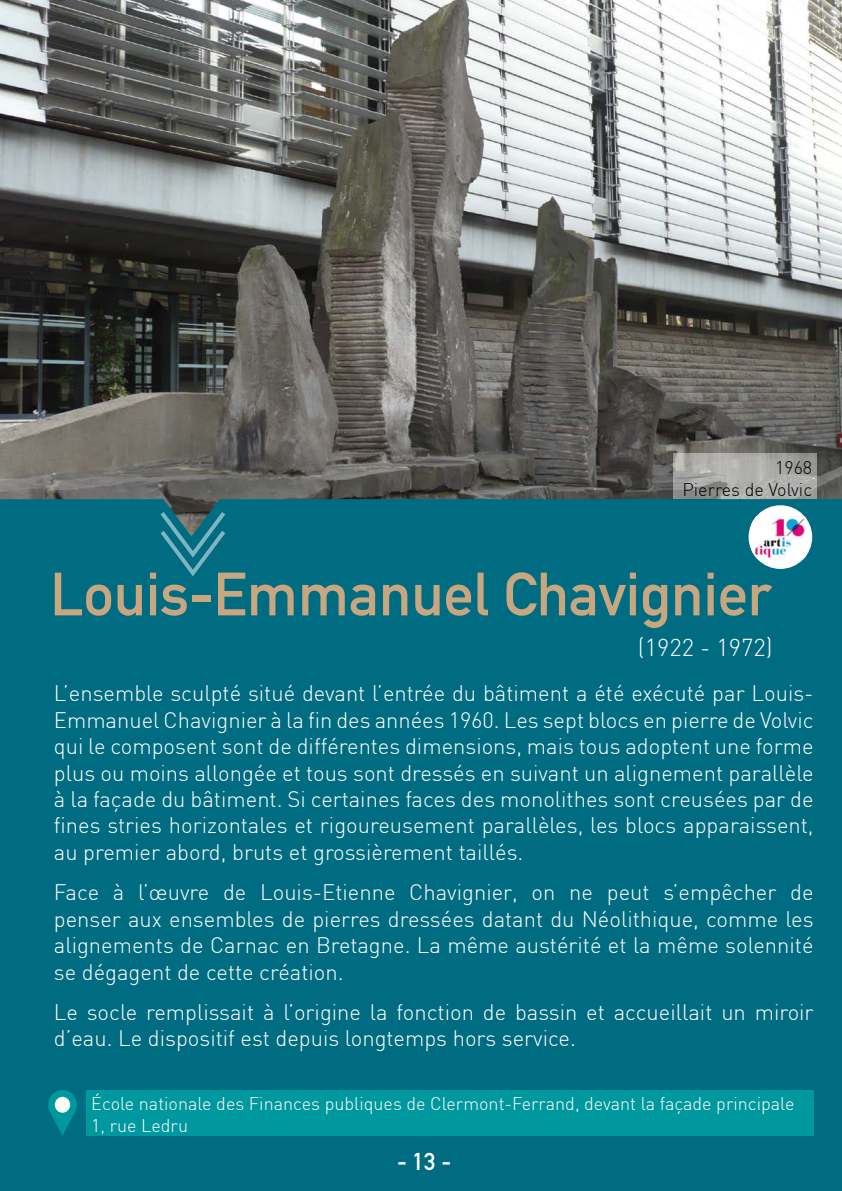
<style>
.page{position:relative;width:842px;height:1191px;background:#006c82}
.page>*{position:absolute;margin:0;border:0;box-sizing:border-box;transform-origin:0 0}
.t1{font:700 60px "DIN Alternate";color:#c8a780}
.t2{font:300 24px "DIN";color:#fff}
.t3{font:700 24px "DIN Alternate";color:#fff}
.t4{font:300 22px/26.4px "DIN";color:#fff;text-align:justify}
.t5{font:300 18px/21.6px "DIN";color:#fff}
.t6{font:300 18px/21.6px "DIN";color:#000;text-align:right}
</style>
<div class="page">
<div style="left:86px;top:1090px;width:728px;height:45px;background:#00989f"></div>
<svg style="left:50px;top:1113px;width:25px;height:22px"></svg>
<div style="left:48px;top:1090px;width:29px;height:29px;background:#00989f;border-radius:50%"></div>
<div style="left:55px;top:1096px;width:15px;height:16px;background:#fff;border-radius:50%"></div>
<img style="left:0;top:0;width:842px;height:536px">
<svg style="left:157px;top:507px;width:72px;height:69px"></svg>
<svg style="left:673px;top:453px;width:143px;height:46px;background:#a7a7a5"></svg>
<div style="left:748px;top:505px;width:64px;height:64px;background:#fff;border-radius:50%"></div>
<img style="left:751px;top:516px;width:56px;height:43px">
<p class="t6" style="left:682px;top:457px;width:131px">1968<br>Pierres de Volvic</p>
<h1 class="t1" style="left:50px;top:548px;width:722px">Louis-Emmanuel Chavignier</h1>
<p class="t2" style="left:638px;top:632px;width:136px">(1922 - 1972)</p>
<p class="t4" style="left:54px;top:680px;width:761px">L’ensemble sculpté situé devant l’entrée du bâtiment a été exécuté par Louis-Emmanuel Chavignier à la fin des années 1960. Les sept blocs en pierre de Volvic qui le composent sont de différentes dimensions, mais tous adoptent une forme plus ou moins allongée et tous sont dressés en suivant un alignement parallèle à la façade du bâtiment. Si certaines faces des monolithes sont creusées par de fines stries horizontales et rigoureusement parallèles, les blocs apparaissent, au premier abord, bruts et grossièrement taillés.</p>
<p class="t4" style="left:54px;top:879px;width:761px">Face à l’œuvre de Louis-Etienne Chavignier, on ne peut s’empêcher de penser aux ensembles de pierres dressées datant du Néolithique, comme les alignements de Carnac en Bretagne. La même austérité et la même solennité se dégagent de cette création.</p>
<p class="t4" style="left:54px;top:998px;width:761px">Le socle remplissait à l’origine la fonction de bassin et accueillait un miroir d’eau. Le dispositif est depuis longtemps hors service.</p>
<p class="t5" style="left:91px;top:1093px;width:705px">École nationale des Finances publiques de Clermont-Ferrand, devant la façade principale<br>1, rue Ledru</p>
<p class="t3" style="left:397px;top:1143px;width:56px">- 13 -</p>
</div>
